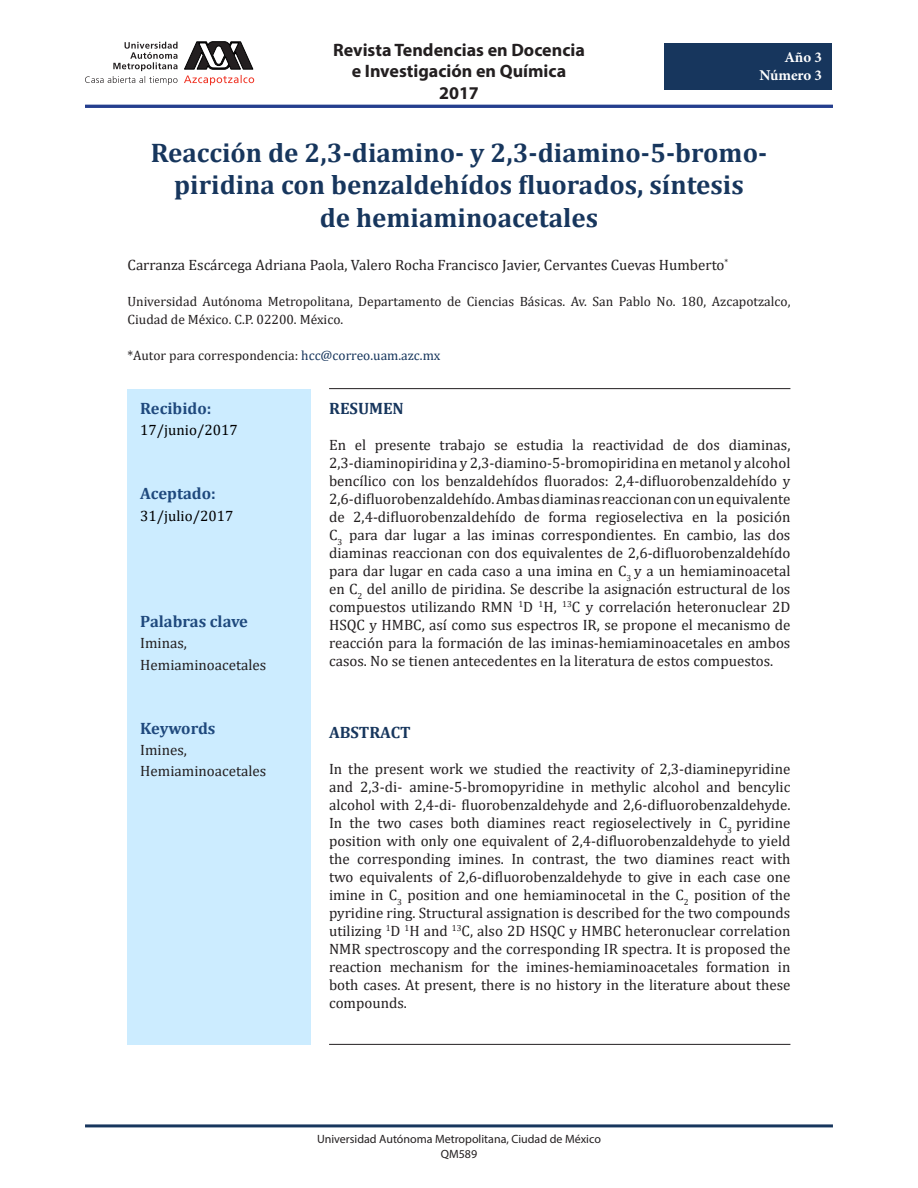
<style>
.page{position:relative;width:918px;height:1188px;background:#fff}
.page>*{position:absolute;margin:0;border:0;box-sizing:border-box;transform-origin:0 0}
.Tìtulo_del_trabajo{font:700 27px/32.4px "Cambria";color:#17365d;text-align:center}
.t1{font:700 18px/21.6px "Myriad Pro";color:#231f20;text-align:center}
.摘要-关键词标题{font:700 16.5px "Cambria";color:#1f497d}
.Resumen_y_Abstract{font:700 16.5px "Cambria";color:#17365d}
.Body_text{font:15px/18px "Cambria";color:#231f20;text-align:justify}
.Autor{font:15px "Cambria";color:#231f20}
.摘要-关键词标题-2{font:15px "Cambria";color:#231f20}
.t2{font:15px "Cambria";color:#000}
.t3{font:700 15px/18px "Minion Pro";letter-spacing:-.005em;color:#fff;text-align:right}
.Instituciòn{font:13.5px/18px "Cambria";color:#231f20}
.t4{font:12px/14.9px "Myriad Pro";color:#231f20;text-align:center}
.s1{color:#17365d}
</style>
<div class="page">
<hr style="left:85px;top:1124px;width:748px;height:3px;background:#17365d">
<div style="left:665px;top:43px;width:167px;height:46px;background:#17365d"></div>
<svg style="left:85px;top:42px;width:93px;height:43px"></svg>
<svg style="left:184px;top:41px;width:70px;height:44px"></svg>
<hr style="left:85px;top:105px;width:748px;height:3px;background:#253f8e">
<div style="left:128px;top:389px;width:183px;height:655px;background:#ccecff"></div>
<hr style="left:329px;top:388px;width:461px;height:1px;background:#231f20">
<hr style="left:329px;top:1044px;width:461px;height:1px;background:#231f20">
<p class="t1" style="left:333px;top:38px;width:253px">Revista Tendencias en Docencia e Investigación en Química<br>2017</p>
<p class="t3" style="left:759px;top:48px;width:64px">Año 3<br>Número 3</p>
<p class="Tìtulo_del_trabajo" style="left:151px;top:136px;width:618px">Reacción de 2,3-diamino- y 2,3-diamino-5-bromo&shy;piridina con benzaldehídos fluorados, síntesis<br>de hemiaminoacetales</p>
<p class="Autor" style="left:128px;top:256px;width:602px">Carranza Escárcega Adriana Paola, Valero Rocha Francisco Javier, Cervantes Cuevas Humberto<sup>*</sup></p>
<p class="Instituciòn" style="left:128px;top:292px;width:664px">Universidad Autónoma Metropolitana, Departamento de Ciencias Básicas. Av. San Pablo No. 180, Azcapotzalco,<br>Ciudad de México. C.P. 02200. México.</p>
<p class="Instituciòn" style="left:128px;top:346px;width:314px">*Autor para correspondencia: <span class="s1">hcc@correo.uam.azc.mx</span></p>
<p class="摘要-关键词标题" style="left:140px;top:397px;width:73px">Recibido:</p>
<p class="t2" style="left:140px;top:421px;width:99px">17/junio/2017</p>
<p class="Resumen_y_Abstract" style="left:329px;top:397px;width:76px">RESUMEN</p>
<p class="Body_text" style="left:329px;top:436px;width:463px">En el presente trabajo se estudia la reactividad de dos diaminas, 2,3-diaminopiridina y 2,3-diamino-5-bromopiridina en metanol y alcohol bencílico con los benzaldehídos fluorados: 2,4-difluorobenzaldehído y 2,6-difluorobenzaldehído. Ambas diaminas reaccionan con un equivalente de 2,4-difluorobenzaldehído de forma regioselectiva en la posición C<sub>3</sub> para dar lugar a las iminas correspondientes. En cambio, las dos diaminas reaccionan con dos equivalentes de 2,6-difluorobenzaldehído para dar lugar en cada caso a una imina en C<sub>3</sub> y a un hemiaminoacetal en C<sub>2</sub> del anillo de piridina. Se describe la asignación estructural de los compuestos utilizando RMN <sup>1</sup>D <sup>1</sup>H, <sup>13</sup>C y correlación heteronuclear 2D HSQC y HMBC, así como sus espectros IR, se propone el mecanismo de reacción para la formación de las iminas-hemiaminoacetales en ambos casos. No se tienen antecedentes en la literatura de estos compuestos.</p>
<p class="摘要-关键词标题" style="left:140px;top:482px;width:77px">Aceptado:</p>
<p class="t2" style="left:140px;top:507px;width:95px">31/julio/2017</p>
<p class="摘要-关键词标题" style="left:140px;top:610px;width:109px">Palabras clave</p>
<p class="摘要-关键词标题-2" style="left:140px;top:634px;width:48px">Iminas,</p>
<p class="摘要-关键词标题-2" style="left:140px;top:656px;width:128px">Hemiaminoacetales</p>
<p class="摘要-关键词标题" style="left:140px;top:716px;width:77px">Keywords</p>
<p class="摘要-关键词标题-2" style="left:140px;top:741px;width:48px">Imines,</p>
<p class="摘要-关键词标题-2" style="left:140px;top:762px;width:128px">Hemiaminoacetales</p>
<p class="Resumen_y_Abstract" style="left:329px;top:721px;width:83px">ABSTRACT</p>
<p class="Body_text" style="left:329px;top:760px;width:463px">In the present work we studied the reactivity of 2,3-diaminepyridine and 2,3-di- amine-5-bromopyridine in methylic alcohol and bencylic alcohol with 2,4-di- fluorobenzaldehyde and 2,6-difluorobenzaldehyde.<br>In the two cases both diamines react regioselectively in C<sub>3</sub> pyridine position with only one equivalent of 2,4-difluorobenzaldehyde to yield the corresponding imines. In contrast, the two diamines react with two equivalents of 2,6-difluorobenzaldehyde to give in each case one imine in C<sub>3</sub> position and one hemiaminocetal in the C<sub>2</sub> position of the pyridine ring. Structural assignation is described for the two compounds utilizing <sup>1</sup>D <sup>1</sup>H and <sup>13</sup>C, also 2D HSQC y HMBC heteronuclear correlation NMR spectroscopy and the corresponding IR spectra. It is proposed the reaction mechanism for the imines-hemiaminoacetales formation in both cases. At present, there is no history in the literature about these compounds.</p>
<p class="t4" style="left:317px;top:1131px;width:285px">Universidad Autónoma Metropolitana, Ciudad de México<br>QM589</p>
</div>
